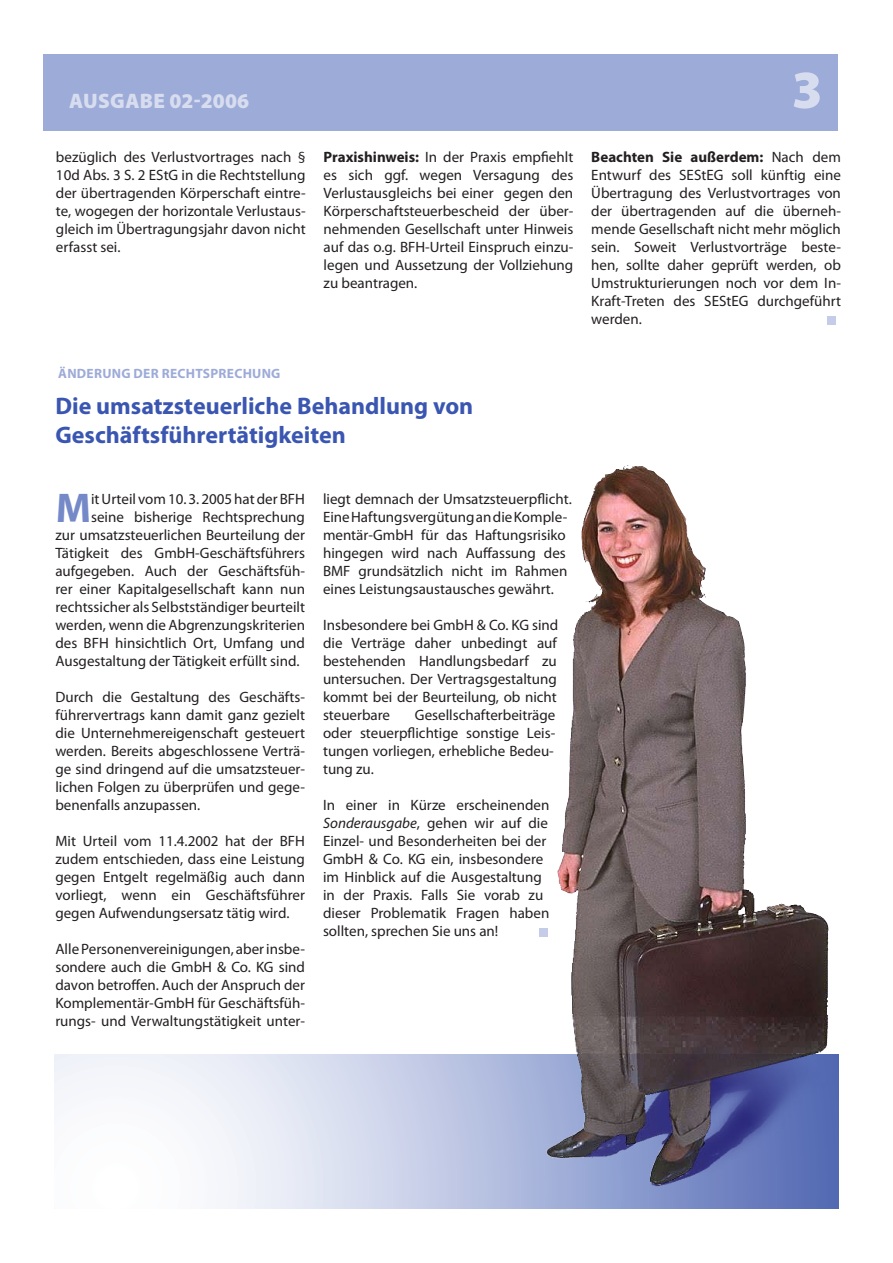
<style>
.page{position:relative;width:893px;height:1263px;background:#fff}
.page>*{position:absolute;margin:0;border:0;box-sizing:border-box;transform-origin:0 0}
.t1{font:700 41.7px "Myriad Pro";color:#7589c8}
.t2{font:700 24px/28.8px "Myriad Pro";color:#3a56b1}
.t3{font:900 21px "Myriad Pro";color:#d7ddef}
.t4{font:15px/18px "Myriad Pro";color:#231f20;text-align:justify}
.t5{font:700 13.5px "Myriad Pro";letter-spacing:.02em;color:#9dabd8}
.s1{font-weight:700}
.s2{font-style:italic}
</style>
<div class="page">
<div style="left:55px;top:1054px;width:783px;height:154px;background:linear-gradient(to right,#fff,#5c71b8)"></div>
<div style="left:43px;top:55px;width:795px;height:76px;background:#9dabd8"></div>
<img style="left:533px;top:465px;width:304px;height:728px">
<div style="left:827px;top:316px;width:9px;height:8px;background:#c4cce8"></div>
<div style="left:539px;top:928px;width:9px;height:8px;background:#c4cce8"></div>
<h3 class="t3" style="left:69px;top:89px;width:181px">AUSGABE 02-2006</h3>
<p class="t4" style="left:56px;top:148px;width:251px">bezüglich des Verlustvortrages nach § 10d Abs. 3 S. 2 EStG in die Rechtstellung der übertragenden Körperschaft eintre&shy;te, wogegen der horizontale Verlustaus&shy;gleich im Übertragungsjahr davon nicht erfasst sei.</p>
<p class="t4" style="left:324px;top:148px;width:251px"><span class="s1">Praxishinweis:</span> In der Praxis empfiehlt es sich ggf. wegen Versagung des Verlustausgleichs bei einer gegen den Körperschaftsteuerbescheid der über&shy;nehmenden Gesellschaft unter Hinweis auf das o.g. BFH-Urteil Einspruch einzu&shy;legen und Aussetzung der Vollziehung zu beantragen.</p>
<p class="t4" style="left:591px;top:148px;width:251px"><span class="s1">Beachten Sie außerdem:</span> Nach dem Entwurf des SEStEG soll künftig eine Übertragung des Verlustvortrages von der übertragenden auf die überneh&shy;mende Gesellschaft nicht mehr möglich sein. Soweit Verlustvorträge beste&shy;hen, sollte daher geprüft werden, ob Umstrukturierungen noch vor dem In-Kraft-Treten des SEStEG durchgeführt werden.</p>
<p class="t5" style="left:58px;top:366px;width:222px">Änderung der Rechtsprechung</p>
<h2 class="t2" style="left:55px;top:392px;width:419px">Die umsatzsteuerliche Behandlung von<br>Geschäftsführertätigkeiten</h2>
<h1 class="t1" style="left:56px;top:485px;width:33px">M</h1>
<p class="t4" style="left:91px;top:490px;width:215px">it Urteil vom 10. 3. 2005 hat der BFH</p>
<p class="t4" style="left:91px;top:508px;width:215px">seine bisherige Rechtsprechung</p>
<p class="t4" style="left:55px;top:526px;width:251px">zur umsatzsteuerlichen Beurteilung der</p>
<p class="t4" style="left:55px;top:544px;width:251px">Tätigkeit des GmbH-Geschäftsführers</p>
<p class="t4" style="left:55px;top:562px;width:251px">aufgegeben. Auch der Geschäftsfüh-</p>
<p class="t4" style="left:55px;top:580px;width:251px">rer einer Kapitalgesellschaft kann nun</p>
<p class="t4" style="left:55px;top:598px;width:251px">rechtssicher als Selbstständiger beurteilt</p>
<p class="t4" style="left:55px;top:616px;width:251px">werden, wenn die Abgrenzungskriterien</p>
<p class="t4" style="left:55px;top:634px;width:251px">des BFH hinsichtlich Ort, Umfang und</p>
<p class="t4" style="left:55px;top:652px;width:246px">Ausgestaltung der Tätigkeit erfüllt sind.</p>
<p class="t4" style="left:55px;top:688px;width:251px">Durch die Gestaltung des Geschäfts&shy;führervertrags kann damit ganz gezielt die Unternehmereigenschaft gesteuert werden. Bereits abgeschlossene Verträ&shy;ge sind dringend auf die umsatzsteuer&shy;lichen Folgen zu überprüfen und gege&shy;benenfalls anzupassen.</p>
<p class="t4" style="left:55px;top:832px;width:251px">Mit Urteil vom 11.4.2002 hat der BFH zudem entschieden, dass eine Leistung gegen Entgelt regelmäßig auch dann vorliegt, wenn ein Geschäftsführer gegen Aufwendungsersatz tätig wird.</p>
<p class="t4" style="left:55px;top:940px;width:251px">Alle Personenvereinigungen, aber insbe&shy;sondere auch die GmbH &amp; Co. KG sind davon betroffen. Auch der Anspruch der Komplementär-GmbH für Geschäftsfüh&shy;rungs- und Verwaltungstätigkeit unter-</p>
<p class="t4" style="left:323px;top:490px;width:250px;text-align:left">liegt demnach der Umsatzsteuerpflicht.<br>Eine Haftungsvergütung an die Komple&shy;mentär-GmbH für das Haftungsrisiko hingegen wird nach Auffassung des BMF grundsätzlich nicht im Rahmen eines Leistungsaustausches gewährt.</p>
<p class="t4" style="left:323px;top:616px;width:237px">Insbesondere bei GmbH &amp; Co. KG sind die Verträge daher unbedingt auf bestehenden Handlungsbedarf zu untersuchen. Der Vertragsgestaltung kommt bei der Beurteilung, ob nicht steuerbare</p>
<p class="t4" style="left:323px;top:706px;width:234px;text-indent:92px">Gesellschafterbeiträge oder steuerpflichtige sonstige Leis&shy;tungen vorliegen, erhebliche Bedeu&shy;tung zu.</p>
<p class="t4" style="left:323px;top:796px;width:228px;text-align:left">In einer in Kürze erscheinenden<br><span class="s2">Sonderausgabe</span>, gehen wir auf die<br>Einzel- und Besonderheiten bei der<br>GmbH &amp; Co. KG ein, insbesondere im Hinblick auf die Ausgestaltung in der Praxis. Falls Sie vorab zu dieser Problematik Fragen haben sollten, sprechen Sie uns an!</p>
</div>
